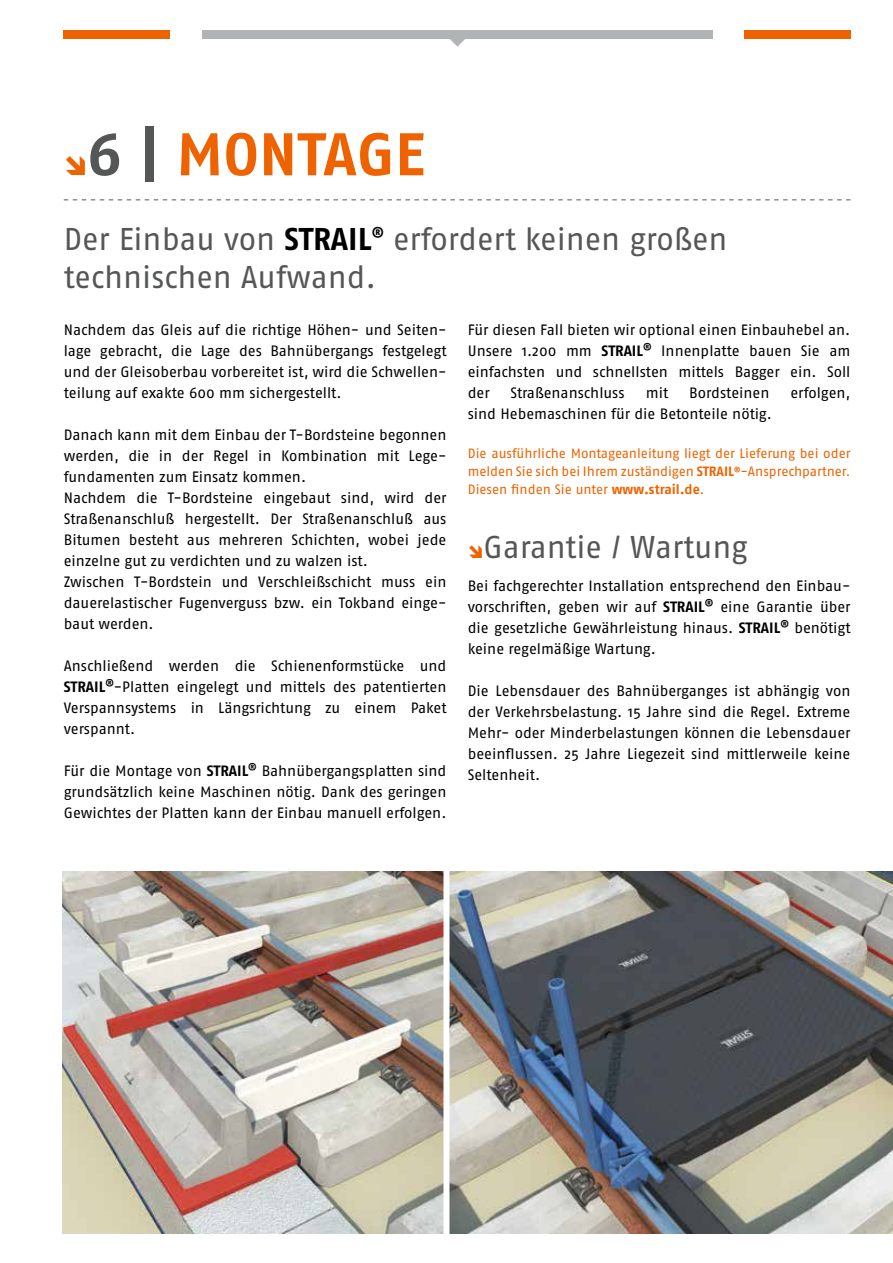
<style>
.page{position:relative;width:893px;height:1263px;background:#fff}
.page>*{position:absolute;margin:0;border:0;box-sizing:border-box;transform-origin:0 0}
.t1{font:700 60px "Fago Pro";letter-spacing:.01em;color:#ee6300}
.t2{font:31.5px/37.5px "Fago Pro";letter-spacing:-.005em;color:#555756}
.t3{font:15px/21px "Fago Pro";letter-spacing:-.005em;color:#000;text-align:justify}
.t4{font:13.5px/18px "Fago Pro";color:#ee6300;text-align:justify}
.s1{color:#555756}
.s2{font-weight:700;color:#000}
.s3{font-weight:700}
</style>
<div class="page">
<svg style="left:449px;top:38px;width:17px;height:9px"></svg>
<div style="left:64px;top:30px;width:106px;height:8px;background:#ee6300"></div>
<div style="left:202px;top:30px;width:511px;height:8px;background:#b1b4b4"></div>
<div style="left:744px;top:30px;width:106px;height:8px;background:#ee6300"></div>
<img style="left:63px;top:872px;width:830px;height:361px">
<div style="left:443px;top:862px;width:6px;height:373px;background:#fff"></div>
<svg style="left:64px;top:199px;width:786px;height:1px"></svg>
<h1 class="t1" style="left:87px;top:118px;width:339px"><span class="s1">6 |</span> MONTAGE</h1>
<h2 class="t2" style="left:64px;top:221px;width:665px">Der Einbau von <span class="s2">STRAIL</span><sup>®</sup> erfordert keinen großen technischen Aufwand.</h2>
<p class="t3" style="left:64px;top:319px;width:384px">Nachdem das Gleis auf die richtige Höhen- und Seiten&shy;lage gebracht, die Lage des Bahnübergangs festgelegt und der Gleisoberbau vorbereitet ist, wird die Schwellen&shy;teilung auf exakte 600 mm sichergestellt.</p>
<p class="t3" style="left:64px;top:424px;width:384px;text-align:left">Danach kann mit dem Einbau der T-Bordsteine begonnen werden, die in der Regel in Kombination mit Lege&shy;fundamenten zum Einsatz kommen.<br>Nachdem die T-Bordsteine eingebaut sind, wird der Straßenanschluß hergestellt. Der Straßenanschluß aus Bitumen besteht aus mehreren Schichten, wobei jede einzelne gut zu verdichten und zu walzen ist.<br>Zwischen T-Bordstein und Verschleißschicht muss ein dauerelastischer Fugenverguss bzw. ein Tokband einge&shy;baut werden.</p>
<p class="t3" style="left:64px;top:655px;width:384px">Anschließend werden die Schienenformstücke und <span class="s3">STRAIL</span><sup>®</sup>-Platten eingelegt und mittels des patentierten Verspannsystems in Längsrichtung zu einem Paket verspannt.</p>
<p class="t3" style="left:64px;top:760px;width:384px">Für die Montage von <span class="s3">STRAIL</span><sup>®</sup> Bahnübergangsplatten sind grundsätzlich keine Maschinen nötig. Dank des geringen Gewichtes der Platten kann der Einbau manuell erfolgen.</p>
<p class="t3" style="left:468px;top:319px;width:384px">Für diesen Fall bieten wir optional einen Einbauhebel an.<br>Unsere 1.200 mm <span class="s3">STRAIL</span><sup>®</sup> Innenplatte bauen Sie am einfachsten und schnellsten mittels Bagger ein. Soll der</p>
<p class="t3" style="left:510px;top:382px;width:116px">Straßenanschluss</p>
<p class="t3" style="left:646px;top:382px;width:24px">mit</p>
<p class="t3" style="left:689px;top:382px;width:82px">Bordsteinen</p>
<p class="t3" style="left:790px;top:382px;width:61px">erfolgen,</p>
<p class="t3" style="left:468px;top:403px;width:306px">sind Hebemaschinen für die Betonteile nötig.</p>
<p class="t4" style="left:468px;top:444px;width:384px">Die ausführliche Montageanleitung liegt der Lieferung bei oder melden Sie sich bei Ihrem zuständigen <span class="s3">STRAIL</span><sup>®</sup>-Ansprechpartner.<br>Diesen finden Sie unter <span class="s3">www.strail.de</span>.</p>
<h2 class="t2" style="left:483px;top:528px;width:266px">Garantie / Wartung</h2>
<p class="t3" style="left:468px;top:576px;width:384px">Bei fachgerechter Installation entsprechend den Einbau&shy;vorschriften, geben wir auf <span class="s3">STRAIL</span><sup>®</sup> eine Garantie über die gesetzliche Gewährleistung hinaus. <span class="s3">STRAIL</span><sup>®</sup> benötigt keine regelmäßige Wartung.</p>
<p class="t3" style="left:468px;top:681px;width:384px">Die Lebensdauer des Bahnüberganges ist abhängig von der Verkehrsbelastung. 15 Jahre sind die Regel. Extreme Mehr- oder Minderbelastungen können die Lebensdauer beeinflussen. 25 Jahre Liegezeit sind mittlerweile keine Seltenheit.</p>
</div>
